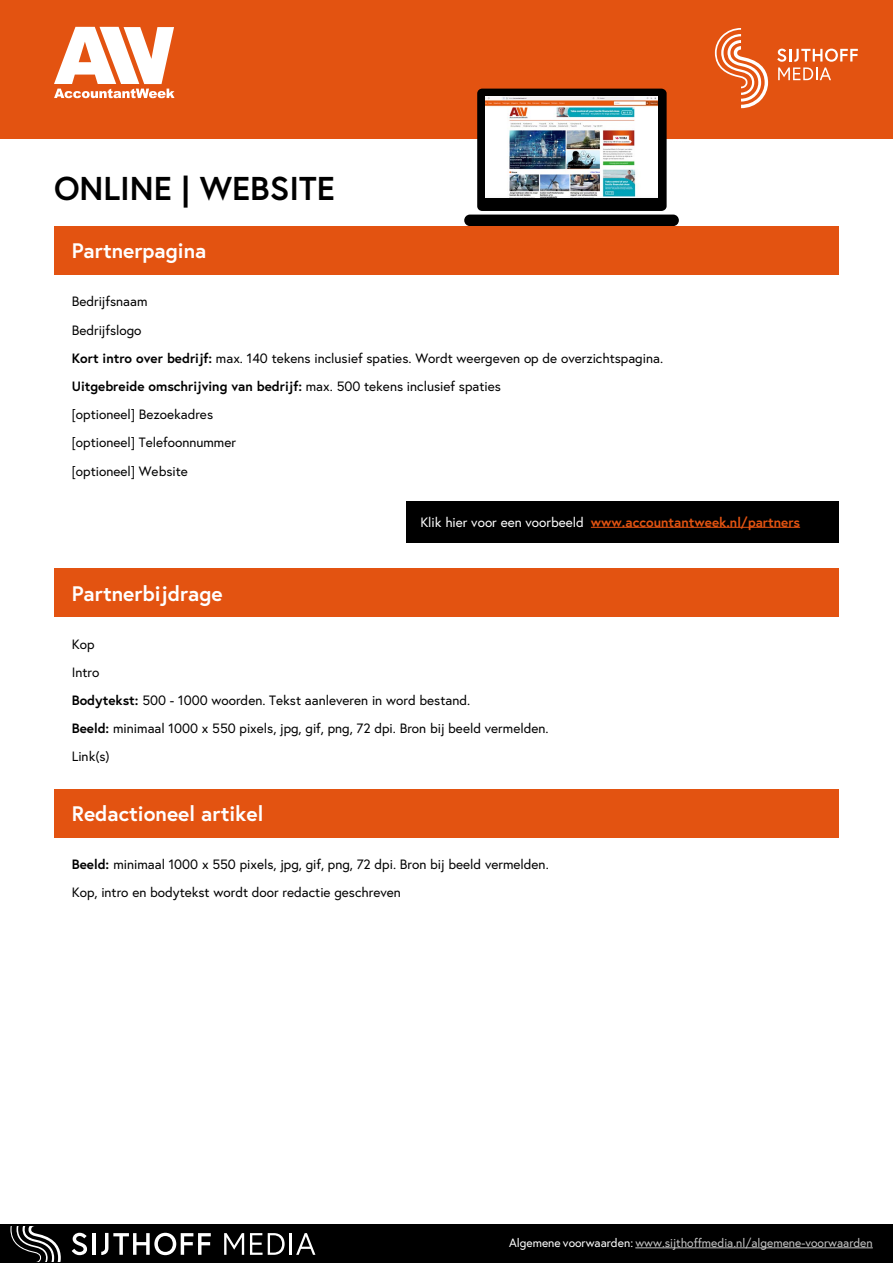
<style>
.page{position:relative;width:893px;height:1263px;background:#fff}
.page>*{position:absolute;margin:0;border:0;box-sizing:border-box;transform-origin:0 0}
.t1{font:700 33px "Europa";color:#000}
.t2{font:700 21px "Europa";color:#fff}
.t3{font:13.5px/28.2px "Europa";color:#000}
.t4{font:700 13.5px "Europa";color:#e35311}
.t5{font:12px "Europa";color:#c6c6c6}
.s1{font-weight:700}
.s2{font-weight:400;color:#fff}
.s3{font-weight:400;color:#000}
.s4{color:#fff}
</style>
<div class="page">
<div style="left:0;top:0;width:893px;height:138px;background:#e35311"></div>
<svg style="left:715px;top:28px;width:53px;height:80px"></svg>
<svg style="left:777px;top:49px;width:81px;height:31px"></svg>
<div style="left:0;top:1225px;width:893px;height:38px;background:#000"></div>
<svg style="left:72px;top:1233px;width:15px;height:22px"></svg>
<hr style="left:92px;top:1233px;width:4px;height:22px;background:#fff">
<svg style="left:224px;top:1233px;width:20px;height:22px"></svg>
<svg style="left:250px;top:1233px;width:35px;height:22px"></svg>
<hr style="left:290px;top:1233px;width:2px;height:22px;background:#fff">
<svg style="left:296px;top:1233px;width:19px;height:22px"></svg>
<svg style="left:101px;top:1233px;width:110px;height:22px"></svg>
<svg style="left:10px;top:1226px;width:51px;height:36px"></svg>
<svg style="left:477px;top:89px;width:190px;height:122px;background:#0f0e0d"></svg>
<div style="left:464px;top:215px;width:215px;height:11px;background:#000;border-radius:6px"></div>
<img style="left:486px;top:96px;width:172px;height:101px">
<div style="left:54px;top:226px;width:785px;height:48px;background:#e35311"></div>
<div style="left:407px;top:501px;width:432px;height:42px;background:#000"></div>
<hr style="left:591px;top:527px;width:209px;height:1px;background:#e35311">
<svg style="left:54px;top:27px;width:121px;height:71px"></svg>
<div style="left:54px;top:789px;width:785px;height:48px;background:#e35311"></div>
<div style="left:54px;top:569px;width:785px;height:48px;background:#e35311"></div>
<hr style="left:635px;top:1247px;width:238px;height:1px;background:#c6c6c6">
<h1 class="t1" style="left:54px;top:167px;width:282px">ONLINE | WEBSITE</h1>
<h2 class="t2" style="left:72px;top:238px;width:136px">Partnerpagina</h2>
<p class="t3" style="left:72px;top:288px;width:593px">Bedrijfsnaam<br>Bedrijfslogo<br><span class="s1">Kort intro over bedrijf:</span> max. 140 tekens inclusief spaties. Wordt weergeven op de overzichtspagina.<br><span class="s1">Uitgebreide omschrijving van bedrijf:</span> max. 500 tekens inclusief spaties<br>[optioneel] Bezoekadres<br>[optioneel] Telefoonnummer<br>[optioneel] Website</p>
<h2 class="t2" style="left:72px;top:580px;width:152px">Partnerbijdrage</h2>
<p class="t4" style="left:420px;top:513px;width:381px"><span class="s2">Klik hier voor een voorbeeld</span><span class="s3">:</span> www.accountantweek.nl/partners</p>
<p class="t3" style="left:72px;top:630px;width:478px">Kop<br>Intro<br><span class="s1">Bodytekst:</span> 500 - 1000 woorden. Tekst aanleveren in word bestand.<br><span class="s1">Beeld:</span> minimaal 1000 x 550 pixels, jpg, gif, png, 72 dpi. Bron bij beeld vermelden.<br>Link(s)</p>
<h2 class="t2" style="left:72px;top:800px;width:193px">Redactioneel artikel</h2>
<p class="t3" style="left:72px;top:850px;width:478px"><span class="s1">Beeld:</span> minimaal 1000 x 550 pixels, jpg, gif, png, 72 dpi. Bron bij beeld vermelden.<br>Kop, intro en bodytekst wordt door redactie geschreven</p>
<p class="t5" style="left:509px;top:1236px;width:365px"><span class="s4">Algemene voorwaarden:</span> www.sijthoffmedia.nl/algemene-voorwaarden</p>
</div>
